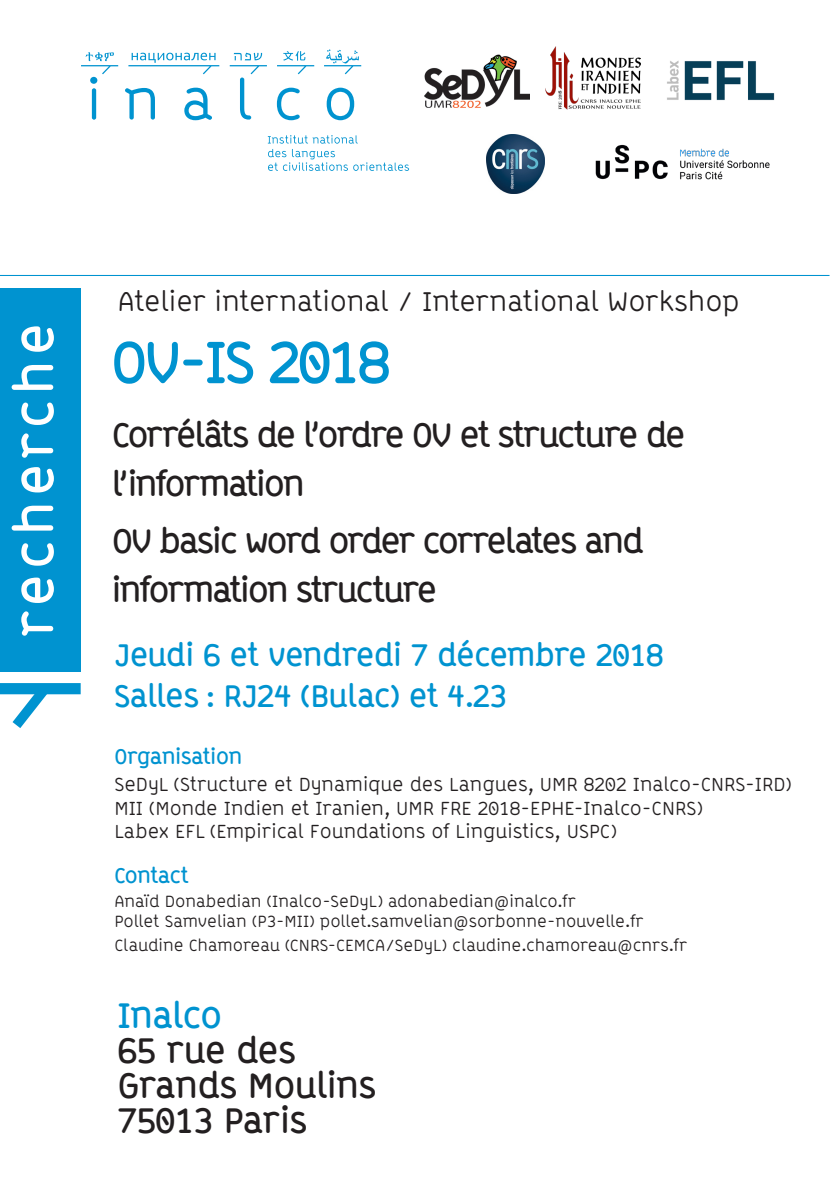
<style>
.page{position:relative;width:840px;height:1191px;background:#fff}
.page>*{position:absolute;margin:0;border:0;box-sizing:border-box;transform-origin:0 0}
.t1{font:700 58.8px "ABB Line";letter-spacing:-.04em;color:#0093d0}
.t2{font:700 53.2px "ABB Line";letter-spacing:.105em;color:#fff}
.t3{font:700 35px/35px "ABB Line";color:#231f20}
.t4{font:700 33.6px/49px "ABB Line";letter-spacing:-.045em;color:#231f20}
.t5{font:700 30.8px/41.6px "ABB Line";letter-spacing:-.005em;color:#0093d0}
.t6{font:28px "ABB Line";color:#231f20}
.t7{font:700 21px "ABB Line";color:#0093d0}
.t8{font:19.6px/23.6px "ABB Line";color:#231f20}
.t9{font:16.8px/20.2px "ABB Line";color:#231f20}
.s1{color:#0093d0}
</style>
<div class="page">
<div style="left:0;top:288px;width:81px;height:384px;background:#0093d0"></div>
<svg style="left:267px;top:135px;width:142px;height:36px"></svg>
<svg style="left:125px;top:88px;width:30px;height:32px"></svg>
<svg style="left:184px;top:88px;width:28px;height:32px"></svg>
<svg style="left:277px;top:88px;width:22px;height:32px"></svg>
<svg style="left:326px;top:88px;width:28px;height:32px"></svg>
<svg style="left:277px;top:51px;width:37px;height:23px"></svg>
<svg style="left:229px;top:53px;width:38px;height:67px"></svg>
<svg style="left:128px;top:53px;width:91px;height:21px"></svg>
<svg style="left:324px;top:49px;width:37px;height:25px"></svg>
<svg style="left:81px;top:52px;width:37px;height:68px"></svg>
<div style="left:0;top:683px;width:81px;height:11px;background:#0093d0"></div>
<svg style="left:3px;top:683px;width:56px;height:45px"></svg>
<hr style="left:0;top:275px;width:829px;height:1px;background:#0093d0">
<img style="left:424px;top:54px;width:105px;height:54px">
<img style="left:595px;top:144px;width:175px;height:36px">
<img style="left:486px;top:135px;width:58px;height:58px">
<img style="left:545px;top:46px;width:95px;height:63px">
<img style="left:667px;top:60px;width:108px;height:41px">
<p class="t2" style="left:3px;top:636px;width:314px;rotate:-90deg">recherche</p>
<p class="t6" style="left:118px;top:285px;width:623px">Atelier international / International Workshop</p>
<p class="t1" style="left:111px;top:327px;width:280px">OV-IS 2018</p>
<p class="t4" style="left:112px;top:410px;width:574px">Corrélâts de l’ordre OV et structure de l’information</p>
<p class="t4" style="left:112px;top:516px;width:533px">OV basic word order correlates and information structure</p>
<p class="t5" style="left:114px;top:634px;width:550px">Jeudi 6 et vendredi 7 décembre 2018<br>Salles : RJ24 (Bulac) et 4.23</p>
<p class="t7" style="left:114px;top:743px;width:129px">Organisation</p>
<p class="t8" style="left:114px;top:773px;width:678px">SeDyL (Structure et Dynamique des Langues, UMR 8202 Inalco-CNRS-IRD)<br>MII (Monde Indien et Iranien, UMR FRE 2018-EPHE-Inalco-CNRS)<br>Labex EFL (Empirical Foundations of Linguistics, USPC)</p>
<p class="t7" style="left:114px;top:863px;width:76px">Contact</p>
<p class="t9" style="left:114px;top:891px;width:530px">Anaïd Donabedian (Inalco-SeDyL) adonabedian@inalco.fr<br>Pollet Samvelian (P3-MII) pollet.samvelian@sorbonne-nouvelle.fr</p>
<p class="t9" style="left:114px;top:935px;width:574px">Claudine Chamoreau (CNRS-CEMCA/SeDyL) claudine.chamoreau@cnrs.fr</p>
<p class="t3" style="left:118px;top:997px;width:260px"><span class="s1">Inalco<br></span>65 rue des<br>Grands Moulins<br>75013 Paris</p>
</div>
